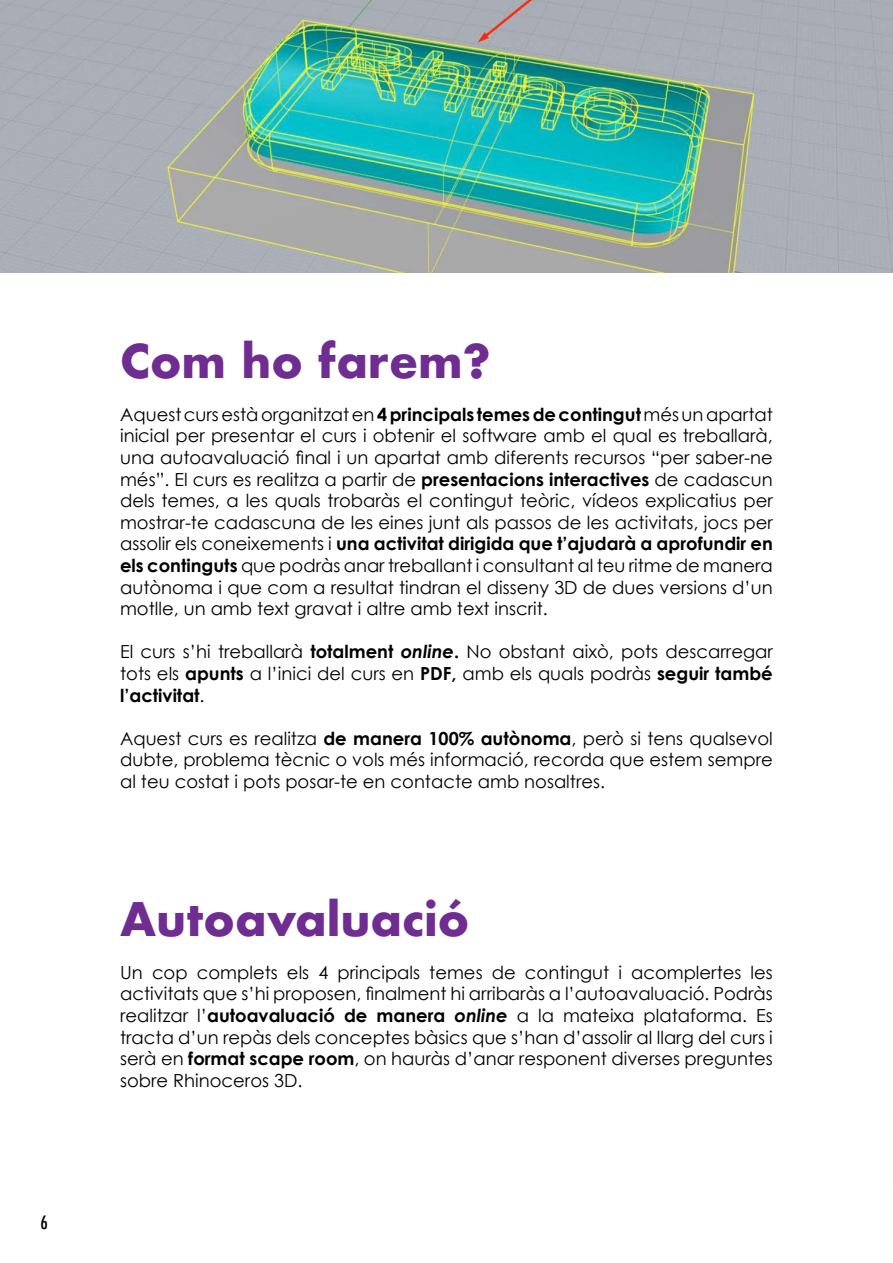
<style>
.page{position:relative;width:893px;height:1263px;background:#fff}
.page>*{position:absolute;margin:0;border:0;box-sizing:border-box;transform-origin:0 0}
.t1{font:700 45px "Futura";color:#6f2c91}
.t2{font:18px/21.6px "Century Gothic";color:#000;text-align:justify}
.t3{font:500 condensed 18px "Futura";color:#000}
.s1{font-weight:700}
.s2{font-weight:700;font-style:italic}
</style>
<div class="page">
<img style="left:0;top:0;width:893px;height:272px">
<p class="t3" style="left:40px;top:1211px;width:9px">6</p>
<h1 class="t1" style="left:120px;top:328px;width:372px">Com ho farem?</h1>
<p class="t2" style="left:120px;top:403px;width:654px">Aquest curs està organitzat en <span class="s1">4 principals temes de contingut</span> més un apartat inicial per presentar el curs i obtenir el software amb el qual es treballarà, una autoavaluació final i un apartat amb diferents recursos “per saber-ne més”. El curs es realitza a partir de <span class="s1">presentacions interactives</span> de cadascun dels temes, a les quals trobaràs el contingut teòric, vídeos explicatius per mostrar-te cadascuna de les eines junt als passos de les activitats, jocs per assolir els coneixements i <span class="s1">una activitat dirigida que t’ajudarà a aprofundir en els continguts</span> que podràs anar treballant i consultant al teu ritme de manera autònoma i que com a resultat tindran el disseny 3D de dues versions d’un motlle, un amb text gravat i altre amb text inscrit.</p>
<p class="t2" style="left:120px;top:641px;width:654px">El curs s’hi treballarà <span class="s1">totalment</span> <span class="s2">online</span><span class="s1">.</span> No obstant això, pots descarregar tots els <span class="s1">apunts</span> a l’inici del curs en <span class="s1">PDF,</span> amb els quals podràs <span class="s1">seguir també l’activitat</span>.</p>
<p class="t2" style="left:120px;top:727px;width:654px">Aquest curs es realitza <span class="s1">de manera 100% autònoma</span>, però si tens qualsevol dubte, problema tècnic o vols més informació, recorda que estem sempre al teu costat i pots posar-te en contacte amb nosaltres.</p>
<h1 class="t1" style="left:120px;top:886px;width:351px">Autoavaluació</h1>
<p class="t2" style="left:120px;top:961px;width:654px">Un cop complets els 4 principals temes de contingut i acomplertes les activitats que s’hi proposen, finalment hi arribaràs a l’autoavaluació. Podràs realitzar l’<span class="s1">autoavaluació de manera</span> <span class="s2">online</span> a la mateixa plataforma. Es tracta d’un repàs dels conceptes bàsics que s’han d’assolir al llarg del curs i serà en <span class="s1">format scape room</span>, on hauràs d’anar responent diverses preguntes sobre Rhinoceros 3D.</p>
</div>
